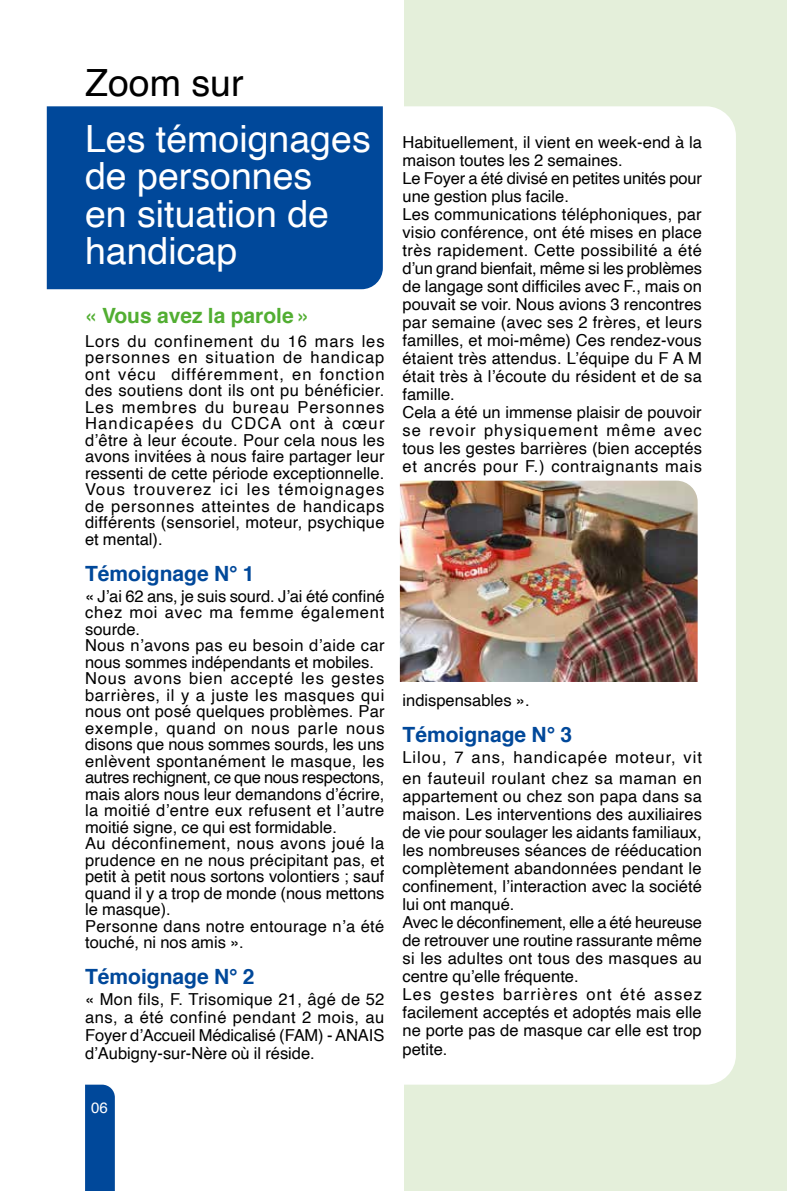
<style>
.page{position:relative;width:787px;height:1191px;background:#fff}
.page>*{position:absolute;margin:0;border:0;box-sizing:border-box;transform-origin:0 0}
.t1{font:37.5px/37.5px "Helvetica";color:#fff}
.t2{font:37.5px "Helvetica";color:#000}
.t3{font:700 21px "Helvetica";color:#00489a}
.t4{font:700 21px "Helvetica";color:#52ae32}
.t5{font:16.5px/18px "Helvetica";letter-spacing:.005em;color:#000}
.t6{font:16.5px/21px "Helvetica";letter-spacing:.035em;color:#000}
.t7{font:15px "Helvetica";color:#fff}
</style>
<div class="page">
<div style="left:404px;top:0;width:383px;height:1191px;background:#e4efda"></div>
<div style="left:310px;top:106px;width:426px;height:978px;background:#fff"></div>
<svg style="left:85px;top:1084px;width:30px;height:107px;background:#064c9c"></svg>
<div style="left:47px;top:106px;width:336px;height:183px;background:#00489a"></div>
<img style="left:400px;top:480px;width:297px;height:202px">
<h1 class="t2" style="left:85px;top:54px;width:160px">Zoom sur</h1>
<h1 class="t1" style="left:85px;top:121px;width:287px">Les témoignages de personnes<br>en situation de handicap</h1>
<p class="t4" style="left:85px;top:298px;width:227px">« Vous avez la parole »</p>
<p class="t5" style="left:85px;top:333px;width:301px;line-height:16.5px;text-align:justify">Lors du confinement du 16 mars les personnes en situation de handicap ont vécu différemment, en fonction des soutiens dont ils ont pu bénéficier.<br>Les membres du bureau Personnes Handicapées du CDCA ont à cœur d’être à leur écoute. Pour cela nous les avons invitées à nous faire partager leur ressenti de cette période exceptionnelle.<br>Vous trouverez ici les témoignages de personnes atteintes de handicaps différents (sensoriel, moteur, psychique et mental).</p>
<p class="t3" style="left:85px;top:556px;width:171px">Témoignage N° 1</p>
<p class="t5" style="left:85px;top:588px;width:301px;line-height:16.5px">« J’ai 62 ans, je suis sourd. J’ai été confiné chez moi avec ma femme également sourde.<br>Nous n’avons pas eu besoin d’aide car nous sommes indépendants et mobiles.<br>Nous avons bien accepté les gestes barrières, il y a juste les masques qui nous ont posé quelques problèmes. Par exemple, quand on nous parle nous disons que nous sommes sourds, les uns enlèvent spontanément le masque, les autres rechignent, ce que nous respectons, mais alors nous leur demandons d’écrire, la moitié d’entre eux refusent et l’autre moitié signe, ce qui est formidable.<br>Au déconfinement, nous avons joué la prudence en ne nous précipitant pas, et petit à petit nous sortons volontiers ; sauf quand il y a trop de monde (nous mettons le masque).<br>Personne dans notre entourage n’a été touché, ni nos amis ».</p>
<p class="t3" style="left:85px;top:960px;width:171px">Témoignage N° 2</p>
<p class="t5" style="left:85px;top:991px;width:301px;text-align:justify">« Mon fils, F. Trisomique 21, âgé de 52 ans, a été confiné pendant 2 mois, au Foyer d’Accueil Médicalisé (FAM) - ANAIS d’Aubigny-sur-Nère où il réside.</p>
<p class="t7" style="left:91px;top:1096px;width:18px">06</p>
<p class="t5" style="left:402px;top:134px;width:301px">Habituellement, il vient en week-end à la maison toutes les 2 semaines.<br>Le Foyer a été divisé en petites unités pour une gestion plus facile.<br>Les communications téléphoniques, par visio conférence, ont été mises en place très rapidement. Cette possibilité a été d’un grand bienfait, même si les problèmes de langage sont difficiles avec F., mais on pouvait se voir. Nous avions 3 rencontres par semaine (avec ses 2 frères, et leurs familles, et moi-même) Ces rendez-vous étaient très attendus. L’équipe du F A M était très à l’écoute du résident et de sa famille.<br>Cela a été un immense plaisir de pouvoir se revoir physiquement même avec tous les gestes barrières (bien acceptés et ancrés pour F.) contraignants mais</p>
<p class="t5" style="left:402px;top:692px;width:129px">indispensables ».</p>
<p class="t3" style="left:402px;top:718px;width:171px">Témoignage N° 3</p>
<p class="t6" style="left:402px;top:747px;width:301px">Lilou, 7 ans, handicapée moteur, vit en fauteuil roulant chez sa maman en</p>
<p class="t5" style="left:402px;top:788px;width:301px">appartement ou chez son papa dans sa maison. Les interventions des auxiliaires de vie pour soulager les aidants familiaux, les nombreuses séances de rééducation complètement abandonnées pendant le confinement, l’interaction avec la société lui ont manqué.<br>Avec le déconfinement, elle a été heureuse de retrouver une routine rassurante même si les adultes ont tous des masques au centre qu’elle fréquente.<br>Les gestes barrières ont été assez facilement acceptés et adoptés mais elle ne porte pas de masque car elle est trop petite.</p>
</div>
